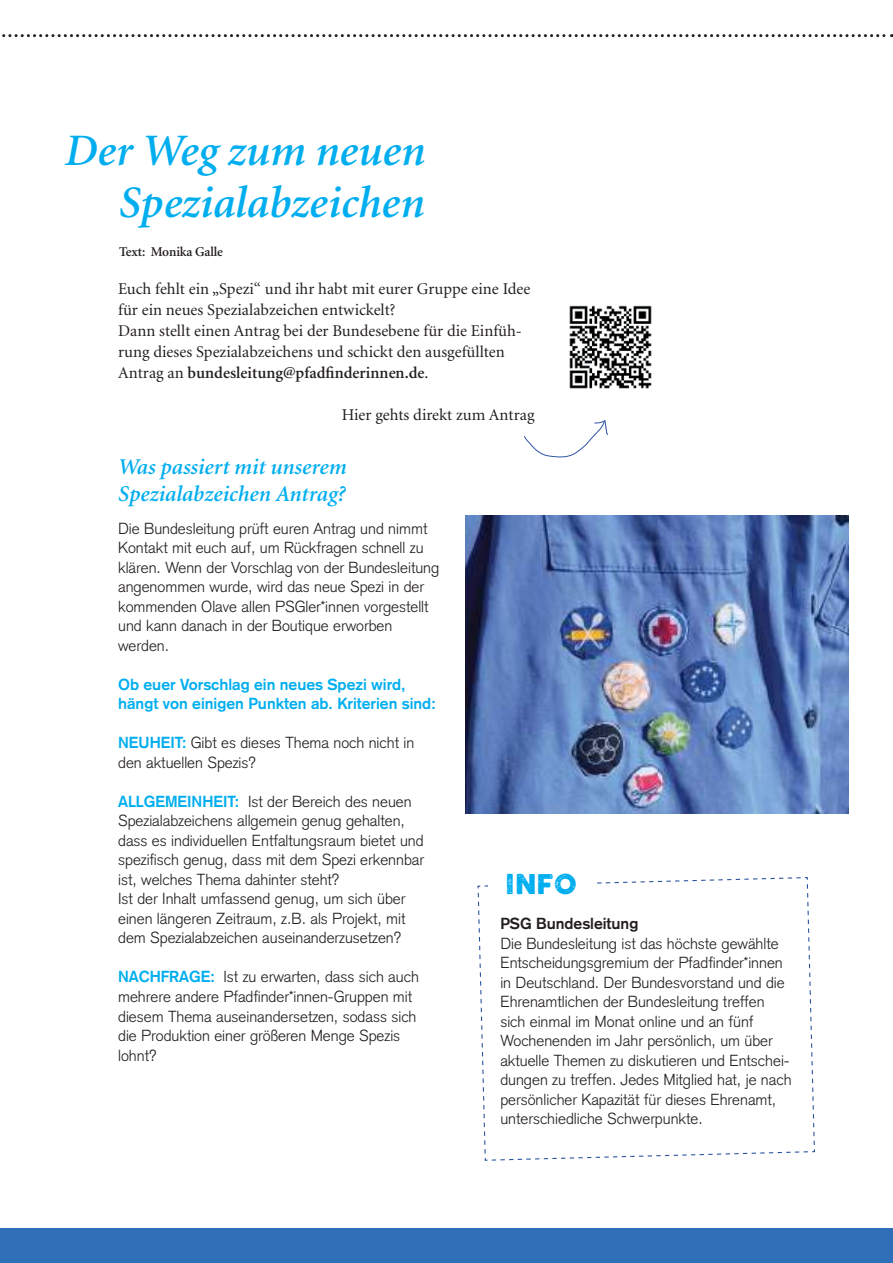
<style>
.page{position:relative;width:893px;height:1263px;background:#fff}
.page>*{position:absolute;margin:0;border:0;box-sizing:border-box;transform-origin:0 0}
.t1{font:italic 600 45px/52.5px "Minion";color:#00aeef;text-align:right}
.t2{font:27px "COCOGOOSELETTERPRESS";color:#00aeef}
.t3{font:italic 600 22.5px/27px "Minion";color:#00aeef}
.t4{font:16.5px/21px "Minion";color:#241f1f}
.t5{font:300 15.75px/19.5px "Akzidenz Grotesk";color:#241f1f}
.t6{font:700 15.75px/19.5px "Akzidenz Grotesk";color:#00aeef}
.t7{font:700 15.75px "Akzidenz Grotesk";color:#241f1f}
.t8{font:600 13.5px "Minion";letter-spacing:-.01em;color:#241f1f}
.s1{font-weight:600}
.s2{font-weight:700;color:#00aeef}
</style>
<div class="page">
<div style="left:0;top:1228px;width:893px;height:35px;background:#2f6fb7"></div>
<svg style="left:524px;top:420px;width:84px;height:38px"></svg>
<svg style="left:2px;top:34px;width:890px;height:3px"></svg>
<img style="left:569px;top:305px;width:83px;height:84px">
<svg style="left:477px;top:877px;width:338px;height:284px"></svg>
<div style="left:488px;top:859px;width:104px;height:48px;background:#fff"></div>
<img style="left:466px;top:516px;width:382px;height:297px">
<h1 class="t1" style="left:65px;top:126px;width:362px">Der Weg zum neuen<br>Spezialabzeichen</h1>
<p class="t8" style="left:119px;top:245px;width:105px">Text: Monika Galle</p>
<p class="t4" style="left:118px;top:279px;width:414px">Euch fehlt ein „Spezi“ und ihr habt mit eurer Gruppe eine Idee für ein neues Spezialabzeichen entwickelt?<br>Dann stellt einen Antrag bei der Bundesebene für die Einfüh&shy;rung dieses Spezialabzeichens und schickt den ausgefüllten Antrag an <span class="s1">bundesleitung@pfadfinderinnen.de</span>.</p>
<p class="t4" style="left:342px;top:405px;width:194px">Hier gehts direkt zum Antrag</p>
<h3 class="t3" style="left:118px;top:454px;width:230px">Was passiert mit unserem<br>Spezialabzeichen Antrag?</h3>
<p class="t5" style="left:118px;top:519px;width:323px">Die Bundesleitung prüft euren Antrag und nimmt Kontakt mit euch auf, um Rückfragen schnell zu klären. Wenn der Vorschlag von der Bundesleitung angenommen wurde, wird das neue Spezi in der kommenden Olave allen PSGler*innen vorgestellt und kann danach in der Boutique erworben werden.</p>
<p class="t6" style="left:118px;top:674px;width:319px">Ob euer Vorschlag ein neues Spezi wird, hängt von einigen Punkten ab. Kriterien sind:</p>
<p class="t5" style="left:118px;top:733px;width:298px"><span class="s2">NEUHEIT:</span> Gibt es dieses Thema noch nicht in den aktuellen Spezis?</p>
<p class="t5" style="left:118px;top:792px;width:307px"><span class="s2">ALLGEMEINHEIT:</span> Ist der Bereich des neuen Spezialabzeichens allgemein genug gehalten, dass es individuellen Entfaltungsraum bietet und spezifisch genug, dass mit dem Spezi erkennbar ist, welches Thema dahinter steht?<br>Ist der Inhalt umfassend genug, um sich über einen längeren Zeitraum, z.B. als Projekt, mit dem Spezialabzeichen auseinanderzusetzen?</p>
<p class="t5" style="left:118px;top:967px;width:302px"><span class="s2">NACHFRAGE:</span> Ist zu erwarten, dass sich auch mehrere andere Pfadfinder*innen-Gruppen mit diesem Thema auseinandersetzen, sodass sich die Produktion einer größeren Menge Spezis lohnt?</p>
<h2 class="t2" style="left:505px;top:869px;width:73px">INFO</h2>
<p class="t7" style="left:500px;top:914px;width:140px">PSG Bundesleitung</p>
<p class="t5" style="left:500px;top:933px;width:293px">Die Bundesleitung ist das höchste gewählte Entscheidungsgremium der Pfadfinder*innen in Deutschland. Der Bundesvorstand und die Ehrenamtlichen der Bundesleitung treffen sich einmal im Monat online und an fünf Wochenenden im Jahr persönlich, um über aktuelle Themen zu diskutieren und Entschei&shy;dungen zu treffen. Jedes Mitglied hat, je nach persönlicher Kapazität für dieses Ehrenamt, unterschiedliche Schwerpunkte.</p>
</div>
